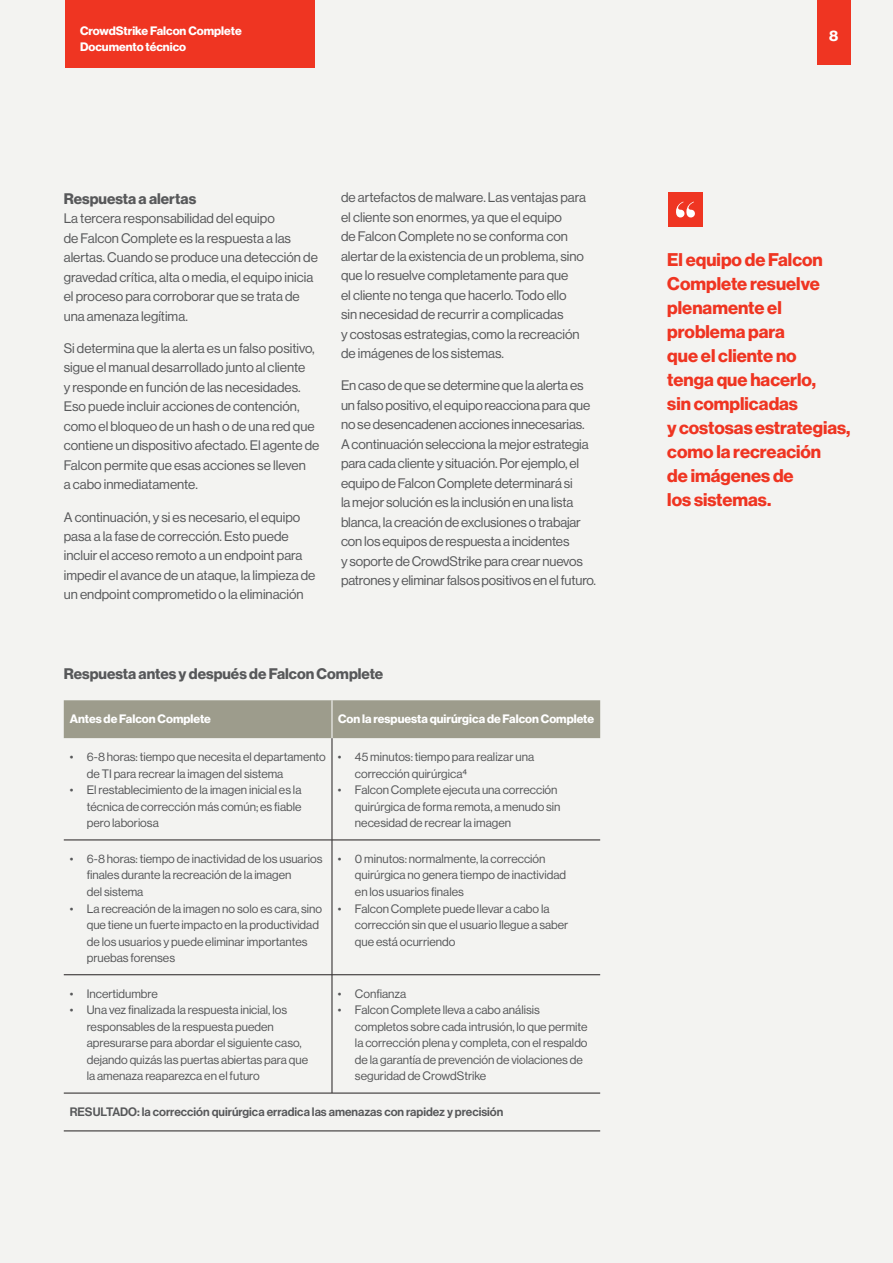
<style>
.page{position:relative;width:893px;height:1263px;background:#f3f3f1}
.page>*{position:absolute;margin:0;border:0;box-sizing:border-box;transform-origin:0 0}
.t1{font:700 18px/24px "Haas Grot Disp 75";color:#ef3522}
.t2{font:700 15px "Haas Grot Disp 75";color:#57585a}
.t3{font:700 15px "Haas Grot Disp 75";color:#fff}
.t4{font:13.5px/19.5px "Haas Grot Disp 55 Roman";color:#57585a}
.t5{font:12px/16.5px "Haas Grot Disp 55 Roman";color:#57585a}
.t6{font:700 12px/16.5px "Haas Grot Disp 75";color:#fff}
.t7{font:500 12px "Haas Grot Disp 65";color:#57585a}
</style>
<div class="page">
<div style="left:65px;top:0;width:249px;height:68px;background:#ef3522"></div>
<div style="left:817px;top:0;width:33px;height:64px;background:#ef3522"></div>
<div style="left:64px;top:700px;width:536px;height:38px;background:#9d9c8c"></div>
<hr style="left:332px;top:738px;width:1px;height:102px;background:#231f20">
<hr style="left:64px;top:840px;width:268px;height:1px;background:#231f20">
<hr style="left:332px;top:840px;width:268px;height:1px;background:#231f20">
<hr style="left:332px;top:840px;width:1px;height:134px;background:#231f20">
<hr style="left:64px;top:974px;width:268px;height:1px;background:#231f20">
<hr style="left:332px;top:974px;width:268px;height:1px;background:#231f20">
<hr style="left:332px;top:975px;width:1px;height:118px;background:#231f20">
<hr style="left:64px;top:1093px;width:268px;height:1px;background:#231f20">
<hr style="left:332px;top:1093px;width:268px;height:1px;background:#231f20">
<hr style="left:64px;top:1131px;width:268px;height:1px;background:#231f20">
<hr style="left:332px;top:1131px;width:268px;height:1px;background:#231f20">
<hr style="left:332px;top:700px;width:1px;height:38px;background:#fff">
<div style="left:668px;top:192px;width:35px;height:35px;background:#ef3522"></div>
<svg style="left:676px;top:202px;width:19px;height:15px"></svg>
<p class="t6" style="left:80px;top:23px;width:163px">CrowdStrike Falcon Complete<br>Documento técnico</p>
<p class="t2" style="left:64px;top:189px;width:134px">Respuesta a alertas</p>
<p class="t4" style="left:64px;top:209px;width:256px">La tercera responsabilidad del equipo<br>de Falcon Complete es la respuesta a las alertas. Cuando se produce una detección de gravedad crítica, alta o media, el equipo inicia el proceso para corroborar que se trata de una amenaza legítima.</p>
<p class="t4" style="left:64px;top:338px;width:257px">Si determina que la alerta es un falso positivo, sigue el manual desarrollado junto al cliente<br>y responde en función de las necesidades.<br>Eso puede incluir acciones de contención, como el bloqueo de un hash o de una red que contiene un dispositivo afectado. El agente de Falcon permite que esas acciones se lleven<br>a cabo inmediatamente.</p>
<p class="t4" style="left:64px;top:507px;width:253px">A continuación, y si es necesario, el equipo pasa a la fase de corrección. Esto puede incluir el acceso remoto a un endpoint para impedir el avance de un ataque, la limpieza de un endpoint comprometido o la eliminación</p>
<p class="t4" style="left:341px;top:188px;width:246px">de artefactos de malware. Las ventajas para el cliente son enormes, ya que el equipo<br>de Falcon Complete no se conforma con alertar de la existencia de un problema, sino que lo resuelve completamente para que<br>el cliente no tenga que hacerlo. Todo ello sin necesidad de recurrir a complicadas<br>y costosas estrategias, como la recreación de imágenes de los sistemas.</p>
<p class="t4" style="left:341px;top:376px;width:257px">En caso de que se determine que la alerta es un falso positivo, el equipo reacciona para que no se desencadenen acciones innecesarias.<br>A continuación selecciona la mejor estrategia para cada cliente y situación. Por ejemplo, el equipo de Falcon Complete determinará si<br>la mejor solución es la inclusión en una lista blanca, la creación de exclusiones o trabajar con los equipos de respuesta a incidentes<br>y soporte de CrowdStrike para crear nuevos patrones y eliminar falsos positivos en el futuro.</p>
<p class="t2" style="left:64px;top:665px;width:321px">Respuesta antes y después de Falcon Complete</p>
<p class="t6" style="left:70px;top:711px;width:143px">Antes de Falcon Complete</p>
<p class="t6" style="left:338px;top:711px;width:258px">Con la respuesta quirúrgica de Falcon Complete</p>
<p class="t5" style="left:87px;top:749px;width:241px;text-indent:-17px">• 6-8 horas: tiempo que necesita el departamento de TI para recrear la imagen del sistema</p>
<p class="t5" style="left:87px;top:782px;width:216px;text-align:justify;text-indent:-17px">• El restablecimiento de la imagen inicial es la técnica de corrección más común; es fiable pero laboriosa</p>
<p class="t5" style="left:355px;top:749px;width:181px;text-indent:-17px">• 45 minutos: tiempo para realizar una corrección quirúrgica4</p>
<p class="t5" style="left:355px;top:782px;width:207px;text-indent:-17px">• Falcon Complete ejecuta una corrección quirúrgica de forma remota, a menudo sin necesidad de recrear la imagen</p>
<p class="t5" style="left:87px;top:851px;width:237px;text-indent:-17px">• 6-8 horas: tiempo de inactividad de los usuarios finales durante la recreación de la imagen<br>del sistema</p>
<p class="t5" style="left:87px;top:900px;width:237px;text-indent:-17px">• La recreación de la imagen no solo es cara, sino que tiene un fuerte impacto en la productividad de los usuarios y puede eliminar importantes pruebas forenses</p>
<p class="t5" style="left:355px;top:851px;width:213px;text-indent:-17px">• 0 minutos: normalmente, la corrección quirúrgica no genera tiempo de inactividad en los usuarios finales</p>
<p class="t5" style="left:355px;top:900px;width:215px;text-indent:-17px">• Falcon Complete puede llevar a cabo la corrección sin que el usuario llegue a saber que está ocurriendo</p>
<p class="t5" style="left:338px;top:985px;width:70px">• Confianza</p>
<p class="t5" style="left:355px;top:1002px;width:234px;text-indent:-17px">• Falcon Complete lleva a cabo análisis completos sobre cada intrusión, lo que permite la corrección plena y completa, con el respaldo de la garantía de prevención de violaciones de seguridad de CrowdStrike</p>
<p class="t7" style="left:70px;top:1105px;width:435px">RESULTADO: la corrección quirúrgica erradica las amenazas con rapidez y precisión</p>
<p class="t5" style="left:70px;top:985px;width:90px">• Incertidumbre</p>
<p class="t5" style="left:87px;top:1002px;width:223px;text-indent:-17px">• Una vez finalizada la respuesta inicial, los responsables de la respuesta pueden apresurarse para abordar el siguiente caso, dejando quizás las puertas abiertas para que la amenaza reaparezca en el futuro</p>
<p class="t3" style="left:829px;top:27px;width:11px">8</p>
<h1 class="t1" style="left:667px;top:248px;width:185px">El equipo de Falcon<br>Complete resuelve plenamente el problema para<br>que el cliente no<br>tenga que hacerlo,<br>sin complicadas<br>y costosas estrategias, como la recreación<br>de imágenes de<br>los sistemas.</h1>
</div>
